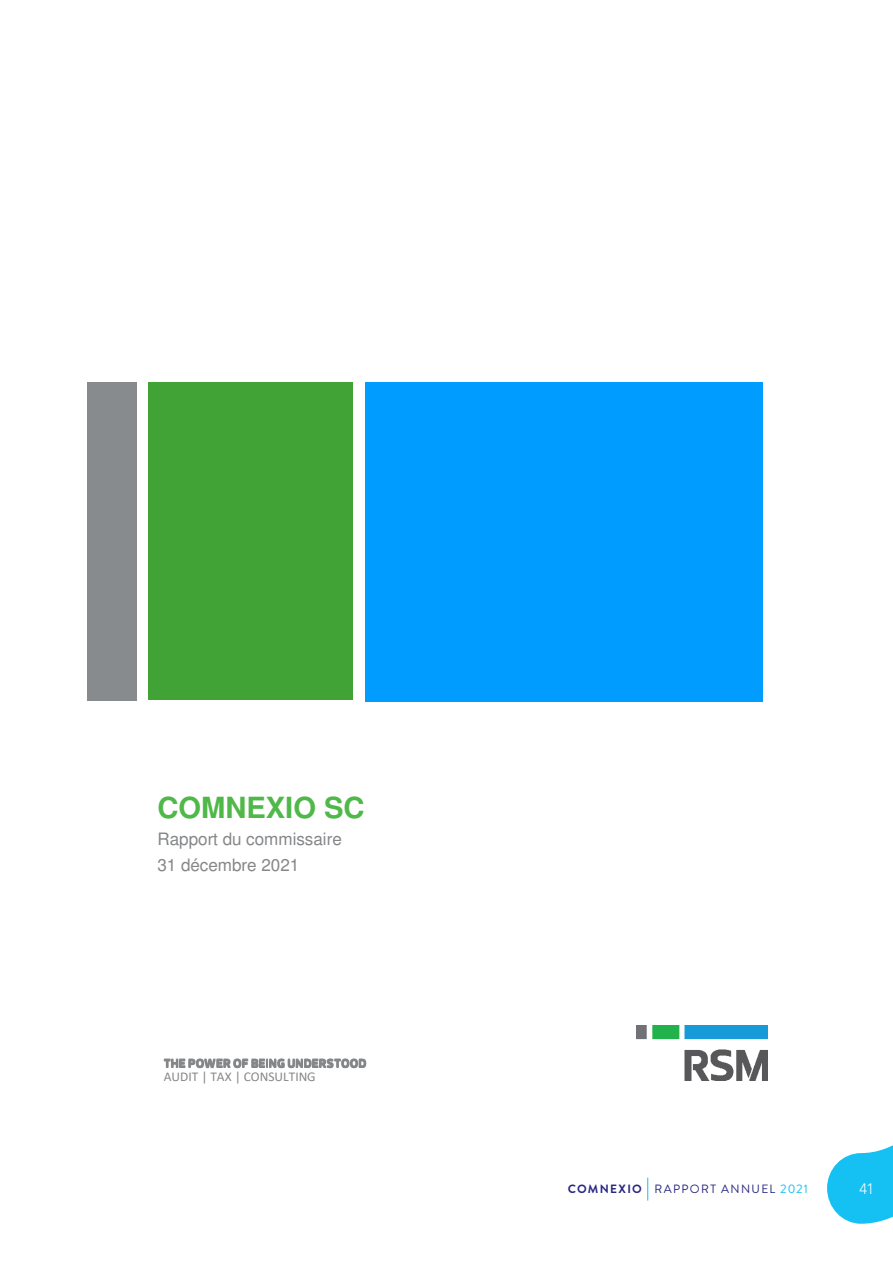
<style>
.page{position:relative;width:893px;height:1263px;background:#fff}
.page>*{position:absolute;margin:0;border:0;box-sizing:border-box;transform-origin:0 0}
.t1{font:700 29.1px "Helvetica";color:#50b848}
.t2{font:17.1px/25.2px "Helvetica";color:#858688}
.t3{font:300 15px "Avenir LT Std";color:#fff}
.t4{font:13.35px "Calibri";color:#858688}
.t5{font:700 12.15px "Prelo";color:#858688}
.t6{font:12px "Brandon Text";letter-spacing:.11em;color:#292780}
.s1{font-weight:700}
.s2{color:#15c0f2}
</style>
<div class="page">
<svg style="left:827px;top:1145px;width:66px;height:79px"></svg>
<div style="left:365px;top:382px;width:397px;height:319px;background:#009cff"></div>
<div style="left:148px;top:381px;width:205px;height:318px;background:#41a336"></div>
<div style="left:87px;top:382px;width:49px;height:318px;background:#888b8d"></div>
<img style="left:636px;top:1025px;width:131px;height:55px">
<svg style="left:647px;top:1178px;width:1px;height:22px"></svg>
<p class="t1" style="left:157px;top:790px;width:209px">COMNEXIO SC</p>
<p class="t2" style="left:157px;top:826px;width:186px">Rapport du commissaire<br>31 décembre 2021</p>
<p class="t5" style="left:164px;top:1056px;width:204px">THE POWER OF BEING UNDERSTOOD</p>
<p class="t4" style="left:164px;top:1067px;width:153px">AUDIT | TAX | CONSULTING</p>
<p class="t6" style="left:568px;top:1180px;width:242px"><span class="s1">COMNEXIO</span> RAPPORT ANNUEL <span class="s2">2021</span></p>
<p class="t3" style="left:860px;top:1180px;width:16px">41</p>
</div>
